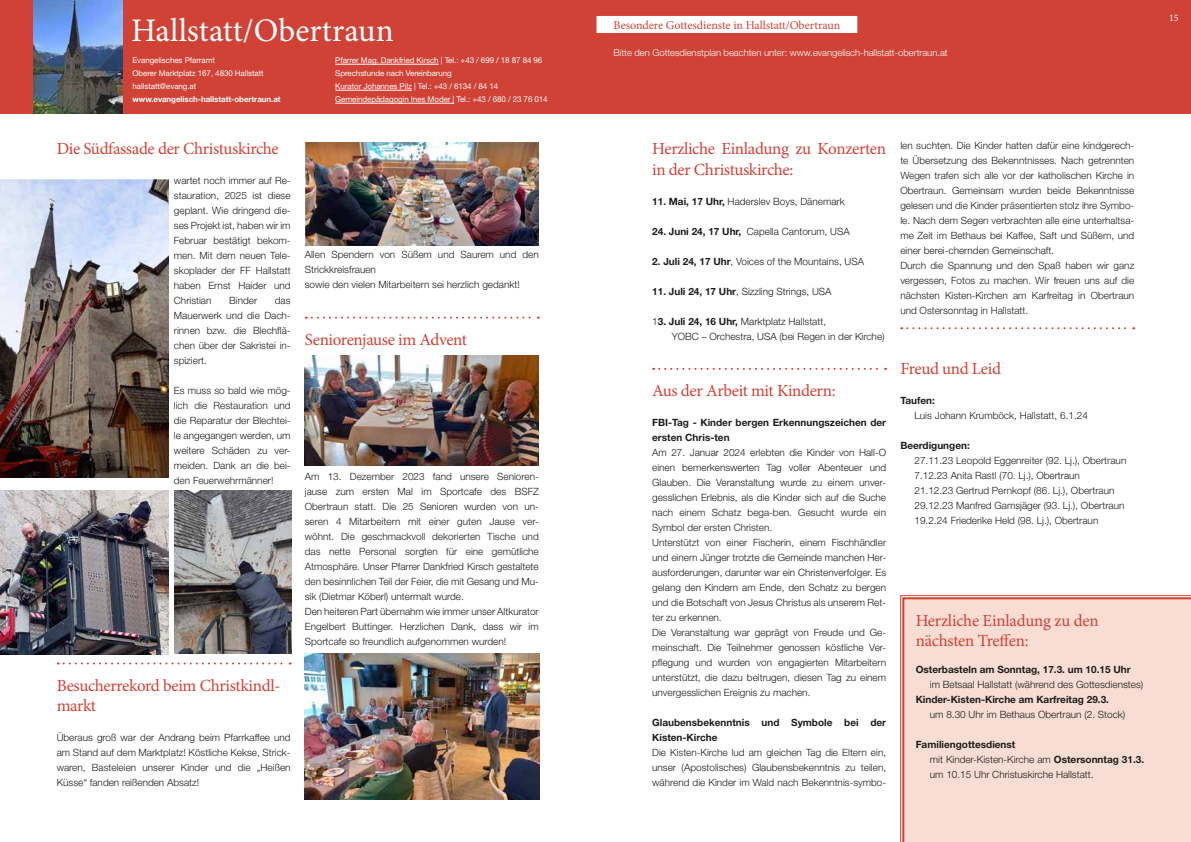
<style>
.page{position:relative;width:1191px;height:842px;background:#fff}
.page>*{position:absolute;margin:0;border:0;box-sizing:border-box;transform-origin:0 0}
.t1{font:32.9px "Minion Pro";color:#fff}
.t2{font:17px/20.4px "Minion Pro";letter-spacing:-.02em;color:#d14236}
.t3{font:12px "Minion Pro";letter-spacing:-.005em;color:#d14236}
.t4{font:300 10px/15px "Helvetica Neue LT Std";color:#1d1d1b}
.t5{font:700 10px/15px "Helvetica Neue LT Std";color:#1d1d1b}
.t6{font:10px "Minion Pro";color:#fff}
.t7{font:300 9.5px "Helvetica Neue LT Std";letter-spacing:-.005em;color:#fff}
.t8{font:8px/13px "Helvetica Neue LT Std";letter-spacing:-.01em;color:#fff}
.t9{font:700 8px "Helvetica Neue LT Std";letter-spacing:-.01em;color:#fff}
.s1{font-weight:700}
</style>
<div class="page">
<div style="left:0;top:0;width:1191px;height:113px;background:#d14236"></div>
<svg style="left:58px;top:662px;width:233px;height:2px"></svg>
<svg style="left:306px;top:317px;width:233px;height:2px"></svg>
<svg style="left:653px;top:368px;width:233px;height:2px"></svg>
<svg style="left:901px;top:327px;width:233px;height:2px"></svg>
<div style="left:596px;top:16px;width:261px;height:17px;background:#fff"></div>
<img style="left:33px;top:0;width:90px;height:113px">
<hr style="left:335px;top:64px;width:104px;height:1px;background:#fff">
<hr style="left:335px;top:90px;width:77px;height:1px;background:#fff">
<hr style="left:335px;top:103px;width:119px;height:1px;background:#fff">
<svg style="left:902px;top:597px;width:289px;height:245px;background:#f5d5cb"></svg>
<img style="left:0;top:179px;width:168px;height:298px">
<img style="left:305px;top:142px;width:234px;height:103px">
<img style="left:174px;top:491px;width:117px;height:162px">
<img style="left:305px;top:355px;width:233px;height:111px">
<img style="left:305px;top:653px;width:234px;height:146px">
<img style="left:0;top:491px;width:168px;height:163px">
<h1 class="t1" style="left:131px;top:8px;width:264px">Hallstatt/Obertraun</h1>
<p class="t8" style="left:132px;top:54px;width:133px">Evangelisches Pfarramt<br>Oberer Marktplatz 167, 4830 Hallstatt hallstatt@evang.at</p>
<p class="t9" style="left:132px;top:94px;width:150px">www.evangelisch-hallstatt-obertraun.at</p>
<p class="t8" style="left:335px;top:54px;width:214px">Pfarrer Mag. Dankfried Kirsch | Tel.: +43 / 699 / 18 87 84 96<br>Sprechstunde nach Vereinbarung<br>Kurator Johannes Pilz | Tel.: +43 / 6134 / 84 14<br>Gemeindepädagogin Ines Moder | Tel.: +43 / 680 / 23 76 014</p>
<h2 class="t2" style="left:57px;top:139px;width:224px">Die Südfassade der Christuskirche</h2>
<p class="t4" style="left:174px;top:173px;width:118px;text-align:justify">wartet noch immer auf Re&shy;stauration, 2025 ist diese geplant. Wie dringend die&shy;ses Projekt ist, haben wir im Februar bestätigt bekom&shy;men. Mit dem neuen Tele&shy;skoplader der FF Hallstatt haben Ernst Haider und Christian</p>
<p class="t4" style="left:174px;top:293px;width:118px;text-align:justify;text-indent:101px">das Mauerwerk und die Dach&shy;rinnen bzw. die Blechflä&shy;chen über der Sakristei in&shy;spiziert.</p>
<p class="t4" style="left:174px;top:383px;width:118px;text-align:justify">Es muss so bald wie mög&shy;lich die Restauration und die Reparatur der Blechtei&shy;le angegangen werden, um weitere Schäden zu ver&shy;meiden. Dank an die bei&shy;den Feuerwehrmänner!</p>
<p class="t4" style="left:229px;top:293px;width:29px">Binder</p>
<h2 class="t2" style="left:57px;top:675px;width:225px">Besucherrekord beim Christkindl&shy;markt</h2>
<p class="t4" style="left:57px;top:730px;width:235px;text-align:justify">Überaus groß war der Andrang beim Pfarrkaffee und am Stand auf dem Marktplatz! Köstliche Kekse, Strick&shy;waren, Basteleien unserer Kinder und die „Heißen Küsse“ fanden reißenden Absatz!</p>
<p class="t4" style="left:305px;top:247px;width:235px">Allen Spendern von Süßem und Saurem und den<br>Strickkreisfrauen<br>sowie den vielen Mitarbeitern sei herzlich gedankt!</p>
<h2 class="t2" style="left:305px;top:329px;width:164px">Seniorenjause im Advent</h2>
<p class="t4" style="left:305px;top:468px;width:235px">Am 13. Dezember 2023 fand unsere Senioren&shy;jause zum ersten Mal im Sportcafe des BSFZ Obertraun statt. Die 25 Senioren wurden von un&shy;seren 4 Mitarbeitern mit einer guten Jause ver&shy;wöhnt. Die geschmackvoll dekorierten Tische und das nette Personal sorgten für eine gemütliche Atmosphäre. Unser Pfarrer Dankfried Kirsch gestaltete den besinnlichen Teil der Feier, die mit Gesang und Mu&shy;sik (Dietmar Köberl) untermalt wurde.<br>Den heiteren Part übernahm wie immer unser Altkurator Engelbert Buttinger. Herzlichen Dank, dass wir im Sportcafe so freundlich aufgenommen wurden!</p>
<p class="t3" style="left:613px;top:17px;width:228px">Besondere Gottesdienste in Hallstatt/Obertraun</p>
<p class="t7" style="left:613px;top:47px;width:336px">Bitte den Gottesdienstplan beachten unter: www.evangelisch-hallstatt-obertraun.at</p>
<p class="t6" style="left:1169px;top:12px;width:11px">15</p>
<h2 class="t2" style="left:652px;top:139px;width:235px">Herzliche Einladung zu Konzerten in der Christuskirche:</h2>
<p class="t4" style="left:652px;top:193px;width:194px"><span class="s1">11. Mai, 17 Uhr,</span> Haderslev Boys, Dänemark</p>
<p class="t4" style="left:652px;top:223px;width:199px"><span class="s1">24. Juni 24, 17 Uhr,</span> Capella Cantorum, USA</p>
<p class="t4" style="left:652px;top:253px;width:213px"><span class="s1">2. Juli 24, 17 Uhr</span>, Voices of the Mountains, USA</p>
<p class="t4" style="left:652px;top:283px;width:181px"><span class="s1">11. Juli 24, 17 Uhr</span>, Sizzling Strings, USA</p>
<p class="t4" style="left:671px;top:313px;width:214px;text-indent:-19px">1<span class="s1">3. Juli 24, 16 Uhr,</span> Marktplatz Hallstatt,<br>YOBC – Orchestra, USA (bei Regen in der Kirche)</p>
<h2 class="t2" style="left:652px;top:380px;width:185px">Aus der Arbeit mit Kindern:</h2>
<p class="t5" style="left:652px;top:415px;width:235px">FBI-Tag - Kinder bergen Erkennungszeichen der ersten Chris-ten</p>
<p class="t4" style="left:652px;top:445px;width:235px">Am 27. Januar 2024 erlebten die Kinder von Hall-O einen bemerkenswerten Tag voller Abenteuer und Glauben. Die Veranstaltung wurde zu einem unver&shy;gesslichen Erlebnis, als die Kinder sich auf die Suche nach einem Schatz bega-ben. Gesucht wurde ein Symbol der ersten Christen.<br>Unterstützt von einer Fischerin, einem Fischhändler und einem Jünger trotzte die Gemeinde manchen Her&shy;ausforderungen, darunter war ein Christenverfolger. Es gelang den Kindern am Ende, den Schatz zu bergen und die Botschaft von Jesus Christus als unserem Ret&shy;ter zu erkennen.<br>Die Veranstaltung war geprägt von Freude und Ge&shy;meinschaft. Die Teilnehmer genossen köstliche Ver&shy;pflegung und wurden von engagierten Mitarbeitern unterstützt, die dazu beitrugen, diesen Tag zu einem unvergesslichen Ereignis zu machen.</p>
<p class="t5" style="left:652px;top:715px;width:235px">Glaubensbekenntnis und Symbole bei der<br>Kisten-Kirche</p>
<p class="t4" style="left:652px;top:745px;width:235px;text-align:justify">Die Kisten-Kirche lud am gleichen Tag die Eltern ein, unser (Apostolisches) Glaubensbekenntnis zu teilen, während die Kinder im Wald nach Bekenntnis-symbo-</p>
<p class="t4" style="left:900px;top:138px;width:235px">len suchten. Die Kinder hatten dafür eine kindgerech&shy;te Übersetzung des Bekenntnisses. Nach getrennten Wegen trafen sich alle vor der katholischen Kirche in Obertraun. Gemeinsam wurden beide Bekenntnisse gelesen und die Kinder präsentierten stolz ihre Symbo&shy;le. Nach dem Segen verbrachten alle eine unterhaltsa&shy;me Zeit im Bethaus bei Kaffee, Saft und Süßem, und einer berei-chernden Gemeinschaft.<br>Durch die Spannung und den Spaß haben wir ganz vergessen, Fotos zu machen. Wir freuen uns auf die nächsten Kisten-Kirchen am Karfreitag in Obertraun und Ostersonntag in Hallstatt.</p>
<h2 class="t2" style="left:900px;top:358px;width:102px">Freud und Leid</h2>
<p class="t5" style="left:900px;top:393px;width:36px">Taufen:</p>
<p class="t4" style="left:914px;top:408px;width:175px">Luis Johann Krumböck, Hallstatt, 6.1.24</p>
<p class="t5" style="left:900px;top:438px;width:71px">Beerdigungen:</p>
<p class="t4" style="left:914px;top:453px;width:213px">27.11.23 Leopold Eggenreiter (92. Lj.), Obertraun 7.12.23 Anita Rastl (70. Lj.), Obertraun<br>21.12.23 Gertrud Pernkopf (86. Lj.), Obertraun 29.12.23 Manfred Gamsjäger (93. Lj.), Obertraun 19.2.24 Friederike Held (98. Lj.), Obertraun</p>
<h2 class="t2" style="left:915px;top:610px;width:184px">Herzliche Einladung zu den nächsten Treffen:</h2>
<p class="t5" style="left:915px;top:662px;width:216px">Osterbasteln am Sonntag, 17.3. um 10.15 Uhr</p>
<p class="t4" style="left:930px;top:677px;width:215px">im Betsaal Hallstatt (während des Gottesdienstes)</p>
<p class="t5" style="left:915px;top:692px;width:195px">Kinder-Kisten-Kirche am Karfreitag 29.3.</p>
<p class="t4" style="left:930px;top:707px;width:197px">um 8.30 Uhr im Bethaus Obertraun (2. Stock)</p>
<p class="t4" style="left:930px;top:737px;width:216px;text-indent:-14px"><span class="s1">Familiengottesdienst<br></span>mit Kinder-Kisten-Kirche am <span class="s1">Ostersonntag 31.3. </span>um 10.15 Uhr Christuskirche Hallstatt.</p>
</div>
